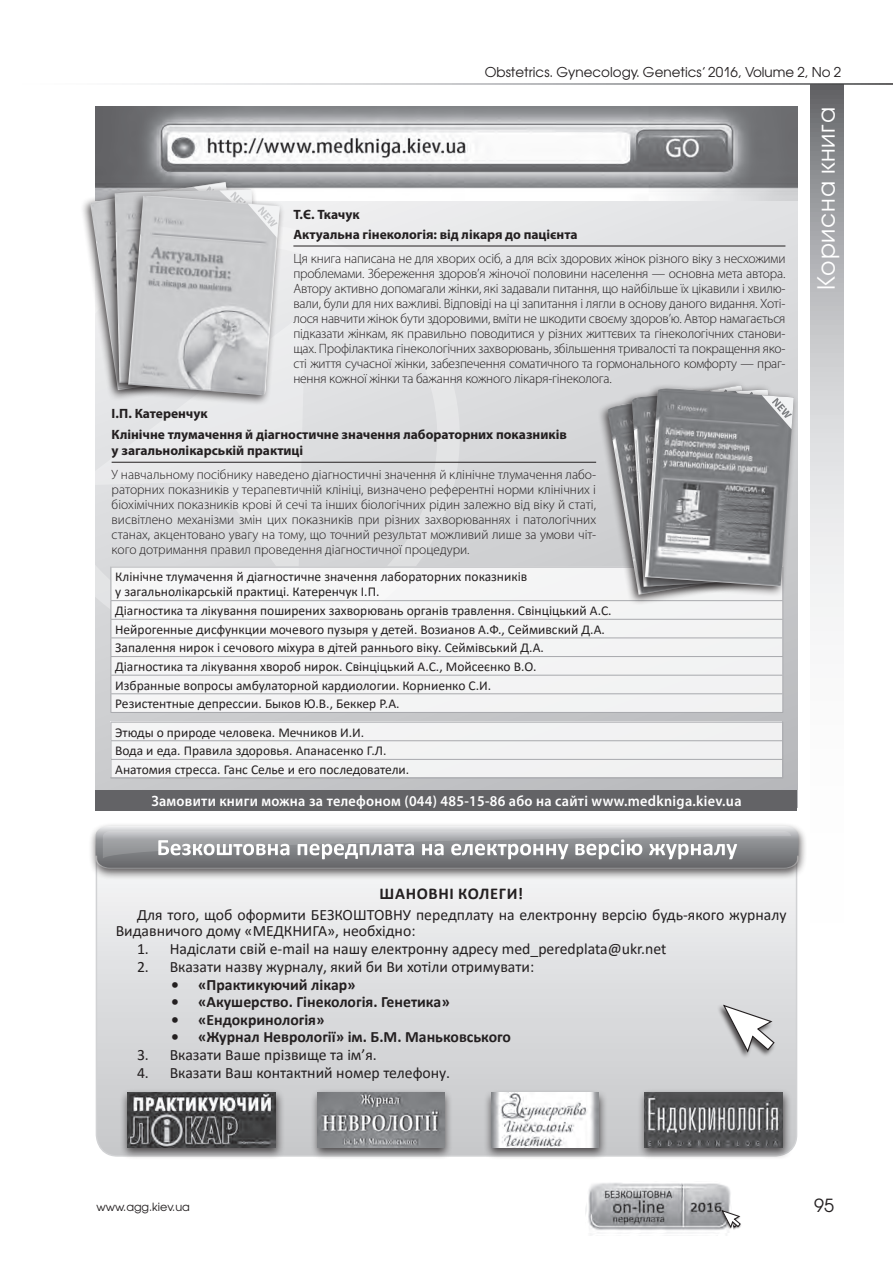
<style>
.page{position:relative;width:893px;height:1263px;background:#fff}
.page>*{position:absolute;margin:0;border:0;box-sizing:border-box;transform-origin:0 0}
.t1{font:23.55px "Avant Garde Gothic C";letter-spacing:.03em;color:#fff}
.t2{font:18px "Avant Garde Gothic C";color:#231f20}
.t3{font:700 16.5px "Calibri";letter-spacing:.04em;color:#231f20}
.t4{font:15.75px/16.5px "Calibri";color:#231f20}
.t5{font:700 15.75px "Calibri";color:#231f20}
.t6{font:600 15px "Myriad Pro";letter-spacing:.02em;color:#fff;scale:.95 1}
.t7{font:300 13.5px/15px "Myriad Pro";letter-spacing:-.01em;color:#231f20;text-align:justify}
.t8{font:13.5px/18.6px "Calibri";color:#231f20}
.t9{font:700 13.5px/20.7px "Myriad Pro";color:#231f20}
.t10{font:13.5px "Avant Garde Gothic C";color:#231f20}
.t11{font:11.25px "Avant Garde Gothic C";color:#231f20}
</style>
<div class="page">
<svg style="left:811px;top:85px;width:32px;height:532px;background:#c0c1c3"></svg>
<div style="left:96px;top:200px;width:701px;height:608px;background:linear-gradient(to bottom,#e5e6e8,#bcbdc0)"></div>
<svg style="left:95px;top:201px;width:391px;height:478px;background:#dfe0e2"></svg>
<svg style="left:95px;top:312px;width:210px;height:285px;background:#e1e2e3"></svg>
<img style="left:96px;top:106px;width:701px;height:95px">
<hr style="left:112px;top:462px;width:484px;height:1px;background:#231f20">
<hr style="left:293px;top:246px;width:492px;height:1px;background:#231f20">
<div style="left:96px;top:790px;width:701px;height:21px;background:#636366"></div>
<div style="left:111px;top:567px;width:671px;height:145px;background:#f4f4f5"></div>
<hr style="left:111px;top:567px;width:672px;height:1px;background:#a8a9ad">
<hr style="left:111px;top:567px;width:1px;height:33px;background:#a8a9ad">
<hr style="left:782px;top:567px;width:1px;height:33px;background:#a8a9ad">
<hr style="left:111px;top:600px;width:672px;height:1px;background:#a8a9ad">
<hr style="left:111px;top:619px;width:672px;height:1px;background:#a8a9ad">
<hr style="left:111px;top:637px;width:672px;height:1px;background:#a8a9ad">
<hr style="left:111px;top:656px;width:672px;height:1px;background:#a8a9ad">
<hr style="left:111px;top:675px;width:672px;height:1px;background:#a8a9ad">
<hr style="left:111px;top:693px;width:672px;height:1px;background:#a8a9ad">
<svg style="left:111px;top:601px;width:1px;height:111px"></svg>
<svg style="left:782px;top:601px;width:1px;height:111px"></svg>
<hr style="left:111px;top:712px;width:672px;height:1px;background:#a8a9ad">
<div style="left:111px;top:722px;width:671px;height:55px;background:#f2f3f3"></div>
<hr style="left:111px;top:722px;width:672px;height:1px;background:#a8a9ad">
<hr style="left:111px;top:740px;width:672px;height:1px;background:#a8a9ad">
<hr style="left:111px;top:759px;width:672px;height:1px;background:#a8a9ad">
<svg style="left:111px;top:722px;width:1px;height:56px"></svg>
<svg style="left:782px;top:723px;width:1px;height:55px"></svg>
<hr style="left:111px;top:778px;width:672px;height:1px;background:#a8a9ad">
<div style="left:80px;top:178px;width:179px;height:223px;background:#231f20;opacity:.75"></div>
<img style="left:90px;top:182px;width:104px;height:208px">
<div style="left:104px;top:185px;width:158px;height:209px;background:#231f20;opacity:.75"></div>
<img style="left:115px;top:189px;width:79px;height:194px">
<div style="left:118px;top:191px;width:166px;height:215px;background:#231f20;opacity:.75"></div>
<img style="left:128px;top:196px;width:152px;height:200px">
<svg style="left:194px;top:182px;width:86px;height:56px"></svg>
<svg style="left:96px;top:881px;width:700px;height:273px;background:#dedfe0"></svg>
<div style="left:88px;top:822px;width:719px;height:59px;background:#231f20;opacity:.75"></div>
<img style="left:96px;top:868px;width:702px;height:1px">
<svg style="left:96px;top:826px;width:702px;height:42px;background:#a4a5a8"></svg>
<div style="left:717px;top:1004px;width:59px;height:55px;background:#231f20;opacity:.75"></div>
<svg style="left:722px;top:1004px;width:53px;height:50px"></svg>
<div style="left:637px;top:1088px;width:155px;height:71px;background:#231f20;opacity:.75"></div>
<img style="left:644px;top:1092px;width:139px;height:55px">
<div style="left:310px;top:1088px;width:143px;height:72px;background:#231f20;opacity:.75"></div>
<img style="left:318px;top:1092px;width:126px;height:55px">
<div style="left:120px;top:1088px;width:165px;height:71px;background:#231f20;opacity:.75"></div>
<img style="left:127px;top:1092px;width:149px;height:55px">
<div style="left:483px;top:1089px;width:125px;height:71px;background:#231f20;opacity:.75"></div>
<img style="left:491px;top:1093px;width:108px;height:55px">
<img style="left:588px;top:1183px;width:143px;height:49px">
<div style="left:720px;top:1210px;width:21px;height:20px;background:#231f20;opacity:.75"></div>
<svg style="left:718px;top:1210px;width:23px;height:18px"></svg>
<div style="left:597px;top:381px;width:180px;height:224px;background:#231f20;opacity:.75"></div>
<img style="left:607px;top:385px;width:14px;height:210px">
<div style="left:621px;top:384px;width:163px;height:214px;background:#231f20;opacity:.75"></div>
<div style="left:634px;top:384px;width:165px;height:214px;background:#231f20;opacity:.75"></div>
<img style="left:645px;top:388px;width:149px;height:189px">
<svg style="left:710px;top:385px;width:84px;height:44px;background:#9b9d9f"></svg>
<p class="t10" style="left:485px;top:64px;width:358px">Obstetrics. Gynecology. Genetics’2016, Volume 2, No 2</p>
<p class="t9" style="left:293px;top:203px;width:286px">Т.Є. Ткачук<br>Актуальна гінекологія: від лікаря до пацієнта</p>
<p class="t7" style="left:293px;top:251px;width:494px">Ця книга написана не для хворих осіб, а для всіх здорових жінок різного віку з несхожими проблемами. Збереження здоров’я жіночої половини населення — основна мета автора.<br>Автору активно допомагали жінки, які задавали питання, що найбільше їх цікавили і хвилю&shy;вали, були для них важливі. Відповіді на ці запитання і лягли в основу даного видання. Хоті&shy;лося навчити жінок бути здоровими, вміти не шкодити своєму здоров’ю. Автор намагається підказати жінкам, як правильно поводитися у різних життєвих та гінекологічних станови&shy;щах. Профілактика гінекологічних захворювань, збільшення тривалості та покращення яко&shy;сті життя сучасної жінки, забезпечення соматичного та гормонального комфорту — праг&shy;нення кожної жінки та бажання кожного лікаря-гінеколога.</p>
<p class="t9" style="left:112px;top:403px;width:457px">І.П. Катеренчук<br>Клінічне тлумачення й діагностичне значення лабораторних показників</p>
<p class="t9" style="left:112px;top:440px;width:193px">у загальнолікарській практиці</p>
<p class="t7" style="left:112px;top:467px;width:486px">У навчальному посібнику наведено діагностичні значення й клінічне тлумачення лабо&shy;раторних показників у терапевтичній клініці, визначено референтні норми клінічних і біохімічних показників крові й сечі та інших біологічних рідин залежно від віку й статі, висвітлено механізми змін цих показників при різних захворюваннях і патологічних станах, акцентовано увагу на тому, що точний результат можливий лише за умови чіт&shy;кого дотримання правил проведення діагностичної процедури.</p>
<p class="t8" style="left:115px;top:569px;width:414px;line-height:15px">Клінічне тлумачення й діагностичне значення лабораторних показників у загальнолікарській практиці. Катеренчук І.П.</p>
<p class="t8" style="left:115px;top:601px;width:498px">Діагностика та лікування поширених захворювань органів травлення. Свінціцький А.С.<br>Нейрогенные дисфункции мочевого пузыря у детей. Возианов А.Ф., Сеймивский Д.А.<br>Запалення нирок і сечового міхура в дітей раннього віку. Сеймівський Д.А.<br>Діагностика та лікування хвороб нирок. Свінціцький А.С., Мойсеєнко В.О.<br>Избранные вопросы амбулаторной кардиологии. Корниенко C.И.<br>Резистентные депрессии. Быков Ю.В., Беккер Р.А.</p>
<p class="t8" style="left:115px;top:722px;width:296px">Этюды о природе человека. Мечников И.И.<br>Вода и еда. Правила здоровья. Апанасенко Г.Л.<br>Анатомия стресса. Ганс Селье и его последователи.</p>
<p class="t6" style="left:151px;top:791px;width:623px">Замовити книги можна за телефоном (044) 485-15-86 або на сайті www.medkniga.kiev.ua</p>
<h1 class="t1" style="left:812px;top:290px;width:185px;rotate:-90deg">Корисна книга</h1>
<p class="t3" style="left:380px;top:882px;width:145px">ШАНОВНІ КОЛЕГИ!</p>
<p class="t4" style="left:116px;top:905px;width:672px;text-indent:21px">Для того, щоб оформити БЕЗКОШТОВНУ передплату на електронну версію будь-якого журналу<br>Видавничого дому «МЕДКНИГА», необхідно:</p>
<p class="t4" style="left:137px;top:940px;width:531px">1. Надіслати свій e-mail на нашу електронну адресу med_peredplata@ukr.net</p>
<p class="t4" style="left:137px;top:958px;width:399px">2. Вказати назву журналу, який би Ви хотіли отримувати:</p>
<p class="t5" style="left:171px;top:973px;width:186px">• «Практикуючий лікар»</p>
<p class="t5" style="left:171px;top:991px;width:280px">• «Акушерство. Гінекологія. Генетика»</p>
<p class="t5" style="left:171px;top:1008px;width:155px">• «Ендокринологія»</p>
<p class="t5" style="left:171px;top:1026px;width:342px">• «Журнал Неврології» ім. Б.М. Маньковського</p>
<p class="t4" style="left:137px;top:1046px;width:241px">3. Вказати Ваше прізвище та ім’я.</p>
<p class="t4" style="left:137px;top:1064px;width:314px">4. Вказати Ваш контактний номер телефону.</p>
<p class="t11" style="left:97px;top:1200px;width:95px">www.agg.kiev.ua</p>
<h2 class="t2" style="left:814px;top:1195px;width:21px">95</h2>
</div>
